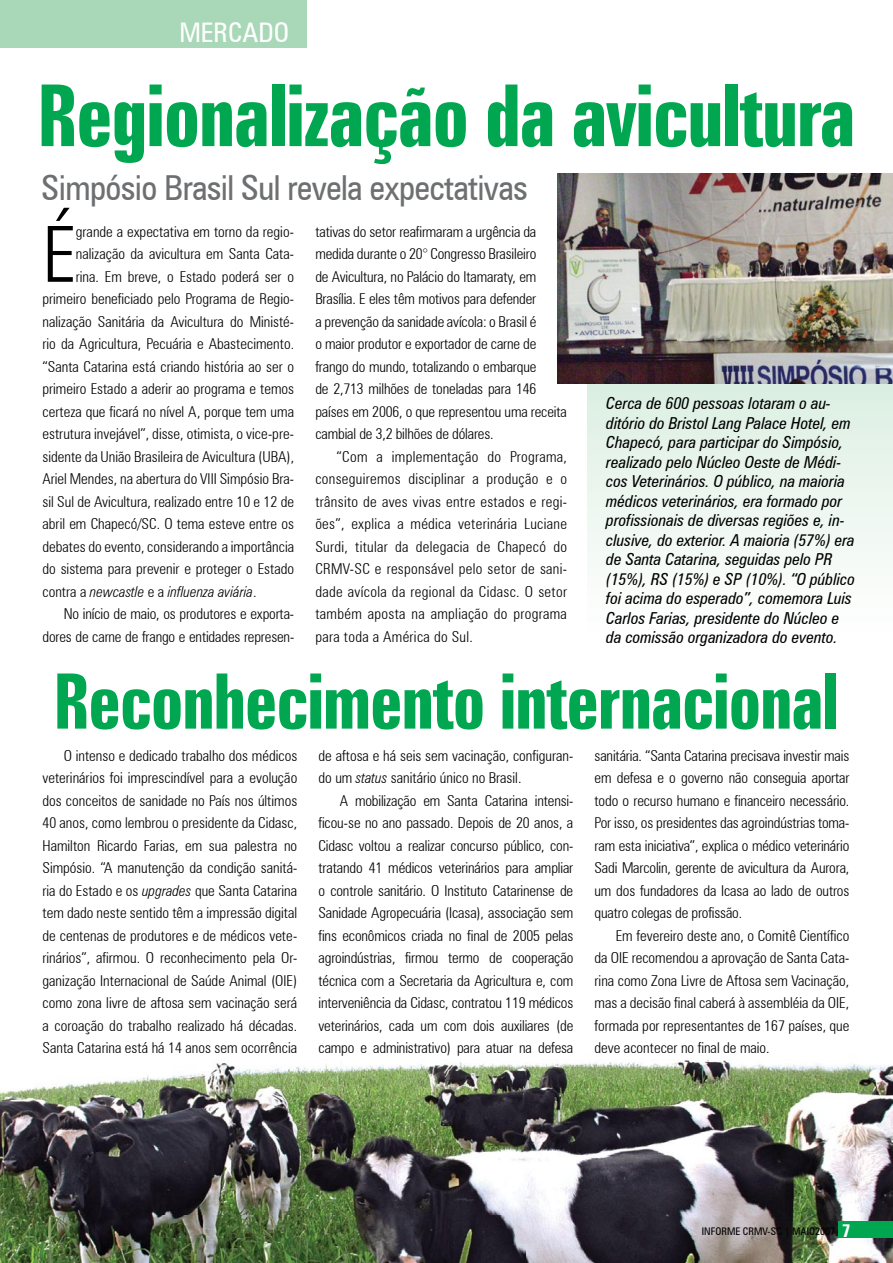
<style>
.page{position:relative;width:893px;height:1263px;background:#fff}
.page>*{position:absolute;margin:0;border:0;box-sizing:border-box;transform-origin:0 0}
.t1{font:700 extra-condensed 85.5px "Zurich BT";letter-spacing:-.02em;color:#00a650}
.t2{font:300 condensed 77.4px "Zurich BT";color:#000}
.t3{font:700 extra-condensed 76.5px "Zurich BT";letter-spacing:-.02em;color:#00a650}
.t4{font:condensed 34.5px "Zurich BT";letter-spacing:-.02em;color:#6d6f71}
.t5{font:condensed 27px "Zurich BT";color:#fff}
.t6{font:italic condensed 16.5px/19.5px "Zurich BT";color:#000}
.t7{font:300 condensed 15px/22.5px "Zurich BT";color:#000;text-align:justify}
.t8{font:italic 300 condensed 15px "Zurich BT";color:#000}
.t9{font:condensed 10.5px "Zurich BT";color:#000}
.s1{font-style:normal}
.s2{font-style:italic}
.s3{font-weight:700;font-size:18px;color:#fff}
</style>
<div class="page">
<img style="left:0;top:1059px;width:893px;height:204px">
<svg style="left:588px;top:383px;width:305px;height:179px"></svg>
<img style="left:558px;top:173px;width:335px;height:210px">
<div style="left:0;top:0;width:306px;height:48px;background:#a8d8b7"></div>
<div style="left:838px;top:1222px;width:55px;height:16px;background:#00a650"></div>
<h3 class="t5" style="left:179px;top:16px;width:111px">MERCADO</h3>
<h1 class="t1" style="left:37px;top:67px;width:820px">Regionalização da avicultura</h1>
<h3 class="t4" style="left:41px;top:166px;width:488px">Simpósio Brasil Sul revela expectativas</h3>
<h2 class="t2" style="left:43px;top:207px;width:35px">É</h2>
<p class="t7" style="left:315px;top:220px;width:253px;text-align:left">tativas do setor reafirmaram a urgência da medida durante o 20° Congresso Brasileiro<br>de Avicultura, no Palácio do Itamaraty, em Brasília. E eles têm motivos para defender<br>a prevenção da sanidade avícola: o Brasil é<br>o maior produtor e exportador de carne de frango do mundo, totalizando o embarque<br>de 2,713 milhões de toneladas para 146 países em 2006, o que representou uma receita cambial de 3,2 bilhões de dólares.</p>
<p class="t7" style="left:315px;top:445px;width:253px;text-indent:21px">“Com a implementação do Programa, conseguiremos disciplinar a produção e o trânsito de aves vivas entre estados e regi&shy;ões”, explica a médica veterinária Luciane Surdi, titular da delegacia de Chapecó do CRMV-SC e responsável pelo setor de sani&shy;dade avícola da regional da Cidasc. O setor também aposta na ampliação do programa para toda a América do Sul.</p>
<p class="t7" style="left:76px;top:220px;width:220px">grande a expectativa em torno da regio-</p>
<p class="t7" style="left:76px;top:243px;width:220px">nalização da avicultura em Santa Cata-</p>
<p class="t7" style="left:76px;top:265px;width:220px">rina. Em breve, o Estado poderá ser o</p>
<p class="t7" style="left:43px;top:288px;width:253px">primeiro beneficiado pelo Programa de Regio-</p>
<p class="t7" style="left:43px;top:310px;width:253px">nalização Sanitária da Avicultura do Ministé-</p>
<p class="t7" style="left:43px;top:333px;width:253px">rio da Agricultura, Pecuária e Abastecimento.</p>
<p class="t7" style="left:43px;top:355px;width:253px">“Santa Catarina está criando história ao ser o</p>
<p class="t7" style="left:43px;top:378px;width:253px">primeiro Estado a aderir ao programa e temos</p>
<p class="t7" style="left:43px;top:400px;width:253px">certeza que ficará no nível A, porque tem uma</p>
<p class="t7" style="left:43px;top:423px;width:253px">estrutura invejável”, disse, otimista, o vice-pre-</p>
<p class="t7" style="left:43px;top:445px;width:253px">sidente da União Brasileira de Avicultura (UBA),</p>
<p class="t7" style="left:43px;top:468px;width:253px">Ariel Mendes, na abertura do VIII Simpósio Bra-</p>
<p class="t7" style="left:43px;top:490px;width:253px">sil Sul de Avicultura, realizado entre 10 e 12 de</p>
<p class="t7" style="left:43px;top:513px;width:253px">abril em Chapecó/SC. O tema esteve entre os</p>
<p class="t7" style="left:43px;top:535px;width:253px">debates do evento, considerando a importância</p>
<p class="t7" style="left:43px;top:558px;width:253px">do sistema para prevenir e proteger o Estado</p>
<p class="t8" style="left:43px;top:582px;width:215px"><span class="s1">contra a</span> newcastle <span class="s1">e a</span> influenza aviária<span class="s1">.</span></p>
<p class="t7" style="left:64px;top:603px;width:232px">No início de maio, os produtores e exporta-</p>
<p class="t7" style="left:43px;top:625px;width:253px">dores de carne de frango e entidades represen-</p>
<p class="t6" style="left:606px;top:394px;width:250px">Cerca de 600 pessoas lotaram o au&shy;ditório do Bristol Lang Palace Hotel, em Chapecó, para participar do Simpósio, realizado pelo Núcleo Oeste de Médi&shy;cos Veterinários. O público, na maioria médicos veterinários, era formado por profissionais de diversas regiões e, in&shy;clusive, do exterior. A maioria (57%) era de Santa Catarina, seguidas pelo PR (15%), RS (15%) e SP (10%). “O público foi acima do esperado”, comemora Luis Carlos Farias, presidente do Núcleo e da comissão organizadora do evento.</p>
<h3 class="t3" style="left:53px;top:658px;width:787px">Reconhecimento internacional</h3>
<p class="t7" style="left:43px;top:744px;width:256px;text-indent:21px">O intenso e dedicado trabalho dos médicos veterinários foi imprescindível para a evolução dos conceitos de sanidade no País nos últimos 40 anos, como lembrou o presidente da Cidasc, Hamilton Ricardo Farias, em sua palestra no Simpósio. “A manutenção da condição sanitá&shy;ria do Estado e os <span class="s2">upgrades</span> que Santa Catarina tem dado neste sentido têm a impressão digital de centenas de produtores e de médicos vete&shy;rinários”, afirmou. O reconhecimento pela Or&shy;ganização Internacional de Saúde Animal (OIE) como zona livre de aftosa sem vacinação será a coroação do trabalho realizado há décadas.<br>Santa Catarina está há 14 anos sem ocorrência</p>
<p class="t7" style="left:319px;top:744px;width:256px">de aftosa e há seis sem vacinação, configuran&shy;do um <span class="s2">status</span> sanitário único no Brasil.</p>
<p class="t7" style="left:319px;top:789px;width:256px;text-indent:21px">A mobilização em Santa Catarina intensi&shy;ficou-se no ano passado. Depois de 20 anos, a Cidasc voltou a realizar concurso público, con&shy;tratando 41 médicos veterinários para ampliar o controle sanitário. O Instituto Catarinense de Sanidade Agropecuária (Icasa), associação sem fins econômicos criada no final de 2005 pelas agroindústrias, firmou termo de cooperação técnica com a Secretaria da Agricultura e, com interveniência da Cidasc, contratou 119 médicos veterinários, cada um com dois auxiliares (de campo e administrativo) para atuar na defesa</p>
<p class="t7" style="left:595px;top:744px;width:256px">sanitária. “Santa Catarina precisava investir mais em defesa e o governo não conseguia aportar todo o recurso humano e financeiro necessário.<br>Por isso, os presidentes das agroindústrias toma&shy;ram esta iniciativa”, explica o médico veterinário Sadi Marcolin, gerente de avicultura da Aurora, um dos fundadores da Icasa ao lado de outros quatro colegas de profissão.</p>
<p class="t7" style="left:595px;top:924px;width:256px;text-indent:21px">Em fevereiro deste ano, o Comitê Científico da OIE recomendou a aprovação de Santa Cata&shy;rina como Zona Livre de Aftosa sem Vacinação, mas a decisão final caberá à assembléia da OIE, formada por representantes de 167 países, que deve acontecer no final de maio.</p>
<p class="t9" style="left:702px;top:1224px;width:150px">INFORME CRMV-SC | MAIO2007 <span class="s3">7</span></p>
</div>
